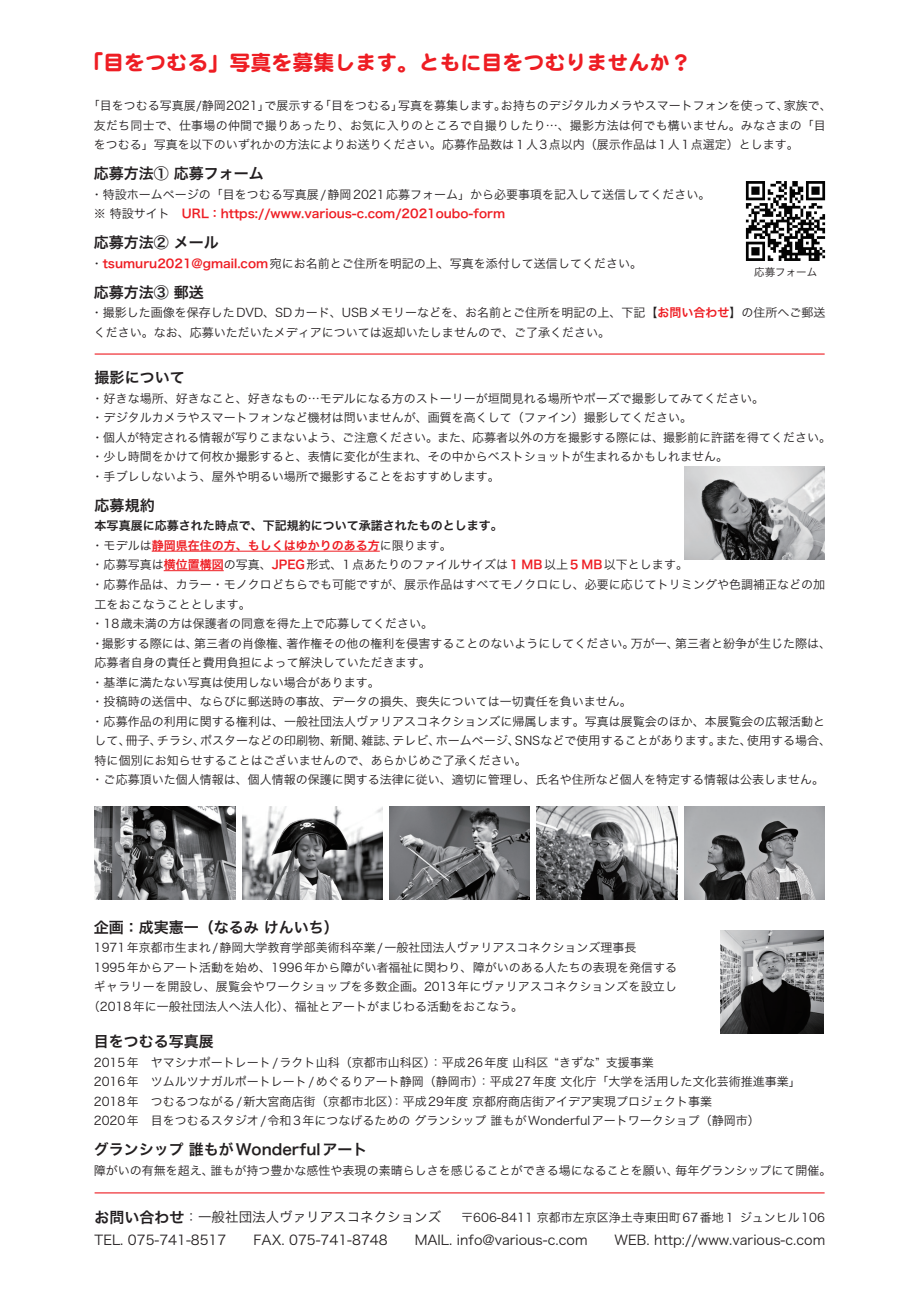
<style>
.page{position:relative;width:919px;height:1289px;background:#fff}
.page>*{position:absolute;margin:0;border:0;box-sizing:border-box;transform-origin:0 0}
.t1{font:21px "DF Maru Gothic SB MP RKSJ H";color:#ee1d23}
.t2{font:15px "Hira Kaku Pro N W6";color:#231f20}
.t3{font:15px "Hira Kaku Pro N W6";color:#221e20}
.t4{font:13.5px "Hira Kaku Pro N W3";color:#231f20}
.t5{font:12px/19.5px "Hira Kaku Pro N W3";color:#231f20}
.t6{font:12px "Hira Kaku Pro N W3";color:#221e20}
.t7{font:12px "Hira Kaku Pro N W3";letter-spacing:.02em;color:#231f20}
.t8{font:10.5px "Hira Kaku Pro N W3";color:#231f20}
.s1{font-family:"Hira Kaku Pro N W6";color:#ee1d23}
.s2{color:#221e20}
.s3{font-family:"Hira Kaku Pro N W6"}
.s4{color:#231f20}
.s5{font-family:"Hira Kaku Pro N W6";font-size:15px;color:#221e20}
.s6{font-size:13.5px;color:#221e20}
.s7{font-size:13.5px}
</style>
<div class="page">
<img style="left:745px;top:181px;width:81px;height:80px">
<hr style="left:95px;top:1192px;width:729px;height:1px;background:#ee1d23">
<hr style="left:95px;top:353px;width:729px;height:1px;background:#ee1d23">
<img style="left:684px;top:467px;width:140px;height:92px">
<img style="left:684px;top:806px;width:140px;height:93px">
<img style="left:95px;top:806px;width:140px;height:93px">
<img style="left:536px;top:806px;width:141px;height:93px">
<img style="left:389px;top:806px;width:140px;height:93px">
<img style="left:242px;top:806px;width:140px;height:93px">
<hr style="left:152px;top:551px;width:228px;height:1px;background:#ee1d23">
<hr style="left:164px;top:570px;width:60px;height:1px;background:#ee1d23">
<img style="left:720px;top:930px;width:103px;height:103px">
<p class="t1" style="left:82px;top:52px;width:610px">「目をつむる」写真を募集します。ともに目をつむりませんか？</p>
<p class="t5" style="left:94px;top:95px;width:739px;text-indent:-6px">「目をつむる写真展/静岡2021」で展示する「目をつむる」写真を募集します。お持ちのデジタルカメラやスマートフォンを使って、家族で、友だち同士で、仕事場の仲間で撮りあったり、お気に入りのところで自撮りしたり…、撮影方法は何でも構いません。みなさまの「目をつむる」写真を以下のいずれかの方法によりお送りください。応募作品数は１人3点以内（展示作品は1人1点選定）とします。</p>
<p class="t3" style="left:94px;top:160px;width:171px">応募方法① 応募フォーム</p>
<p class="t5" style="left:91px;top:183px;width:621px">・特設ホームページの「目をつむる写真展/静岡2021応募フォーム」から必要事項を記入して送信してください。※ 特設サイト　<span class="s1">URL：https://www.various-c.com/2021oubo-form　</span></p>
<p class="t3" style="left:94px;top:229px;width:126px">応募方法② メール</p>
<p class="t5" style="left:91px;top:252px;width:552px"><span class="s2">・</span><span class="s1">tsumuru2021@gmail.com</span>宛にお名前とご住所を明記の上、写真を添付して送信してください。</p>
<p class="t3" style="left:94px;top:278px;width:111px">応募方法③ 郵送</p>
<p class="t5" style="left:91px;top:302px;width:736px">・撮影した画像を保存したDVD、SDカード、USBメモリーなどを、お名前とご住所を明記の上、下記【<span class="s1">お問い合わせ</span>】の住所へご郵送ください。なお、応募いただいたメディアについては返却いたしませんので、ご了承ください。　</p>
<p class="t8" style="left:754px;top:263px;width:64px">応募フォーム</p>
<p class="t2" style="left:95px;top:364px;width:91px">撮影について</p>
<p class="t5" style="left:92px;top:388px;width:740px">・好きな場所、好きなこと、好きなもの…モデルになる方のストーリーが垣間見れる場所やポーズで撮影してみてください。<br>・デジタルカメラやスマートフォンなど機材は問いませんが、画質を高くして（ファイン）撮影してください。<br>・個人が特定される情報が写りこまないよう、ご注意ください。また、応募者以外の方を撮影する際には、撮影前に許諾を得てください。・少し時間をかけて何枚か撮影すると、表情に変化が生まれ、その中からベストショットが生まれるかもしれません。<br>・手ブレしないよう、屋外や明るい場所で撮影することをおすすめします。</p>
<p class="t2" style="left:95px;top:491px;width:61px">応募規約</p>
<p class="t5" style="left:92px;top:515px;width:741px"><span class="s3">本写真展に応募された時点で、下記規約について承諾されたものとします。<br></span>・モデルは<span class="s1">静岡県在住の方、もしくはゆかりのある方</span>に限ります。<br>・応募写真は<span class="s1">横位置構図</span>の写真、<span class="s1">JPEG</span>形式、1点あたりのファイルサイズは<span class="s1">１MB</span>以上<span class="s1">５MB</span>以下とします。<br>・応募作品は、カラー・モノクロどちらでも可能ですが、展示作品はすべてモノクロにし、必要に応じてトリミングや色調補正などの加工をおこなうこととします。<br>・18歳未満の方は保護者の同意を得た上で応募してください。<br>・撮影する際には、第三者の肖像権、著作権その他の権利を侵害することのないようにしてください。万が一、第三者と紛争が生じた際は、応募者自身の責任と費用負担によって解決していただきます。<br>・基準に満たない写真は使用しない場合があります。<br>・投稿時の送信中、ならびに郵送時の事故、データの損失、喪失については一切責任を負いません。<br>・応募作品の利用に関する権利は、一般社団法人ヴァリアスコネクションズに帰属します。写真は展覧会のほか、本展覧会の広報活動として、冊子、チラシ、ポスターなどの印刷物、新聞、雑誌、テレビ、ホームページ、SNSなどで使用することがあります。また、使用する場合、特に個別にお知らせすることはございませんので、あらかじめご了承ください。<br><span class="s2">・ご応募頂いた個人情報は、個人情報の保護に関する法律に従い、適切に管理し、</span>氏名や住所など個人を特定する情報は公表しません。</p>
<p class="t2" style="left:94px;top:913px;width:246px">企画：成実憲一（なるみけんいち）</p>
<p class="t5" style="left:94px;top:937px;width:544px">1971年京都市生まれ/静岡大学教育学部美術科卒業/一般社団法人ヴァリアスコネクションズ理事長</p>
<p class="t5" style="left:94px;top:956px;width:585px">1995年からアート活動を始め、1996年から障がい者福祉に関わり、障がいのある人たちの表現を発信する</p>
<p class="t7" style="left:94px;top:976px;width:585px">ギャラリーを開設し、展覧会やワークショップを多数企画。2013年にヴァリアスコネクションズを設立し</p>
<p class="t5" style="left:88px;top:995px;width:437px">（2018年に一般社団法人へ法人化）、福祉とアートがまじわる活動をおこなう。</p>
<p class="t2" style="left:94px;top:1027px;width:121px">目をつむる写真展</p>
<p class="t5" style="left:94px;top:1051px;width:708px">2015年　ヤマシナポートレート/ラクト山科（京都市山科区）：平成26年度 山科区 “きずな” 支援事業<br>2016年　ツムルツナガルポートレート/めぐるりアート静岡（静岡市）：平成27年度 文化庁「大学を活用した文化芸術推進事業」2018年　つむるつながる/新大宮商店街（京都市北区）<span class="s2">：平成29年度 京都府商店街アイデア実現プロジェクト事業<br></span>2020年　目をつむるスタジオ/令和3年につなげるための グランシップ 誰もがWonderfulアートワークショプ（静岡市）　　</p>
<p class="t2" style="left:94px;top:1135px;width:275px">グランシップ 誰もがWonderfulアート</p>
<p class="t6" style="left:94px;top:1159px;width:739px"><span class="s4">障がいの</span>有無を超え、誰もが持つ豊かな感性や表現の素晴らしさを感じることができる場になることを願い、毎年グランシップにて開催。</p>
<p class="t5" style="left:95px;top:1206px;width:731px"><span class="s5">お問い合わせ</span><span class="s6">：</span><span class="s7">一般社団法人ヴァリアスコネクションズ</span>　 〒606-8411 京都市左京区浄土寺東田町67番地１ ジュンヒル106</p>
<p class="t4" style="left:95px;top:1228px;width:732px">TEL. 075-741-8517　　FAX. 075-741-8748　　MAIL. info@various-c.com　　WEB. http://www.various-c.com</p>
</div>
